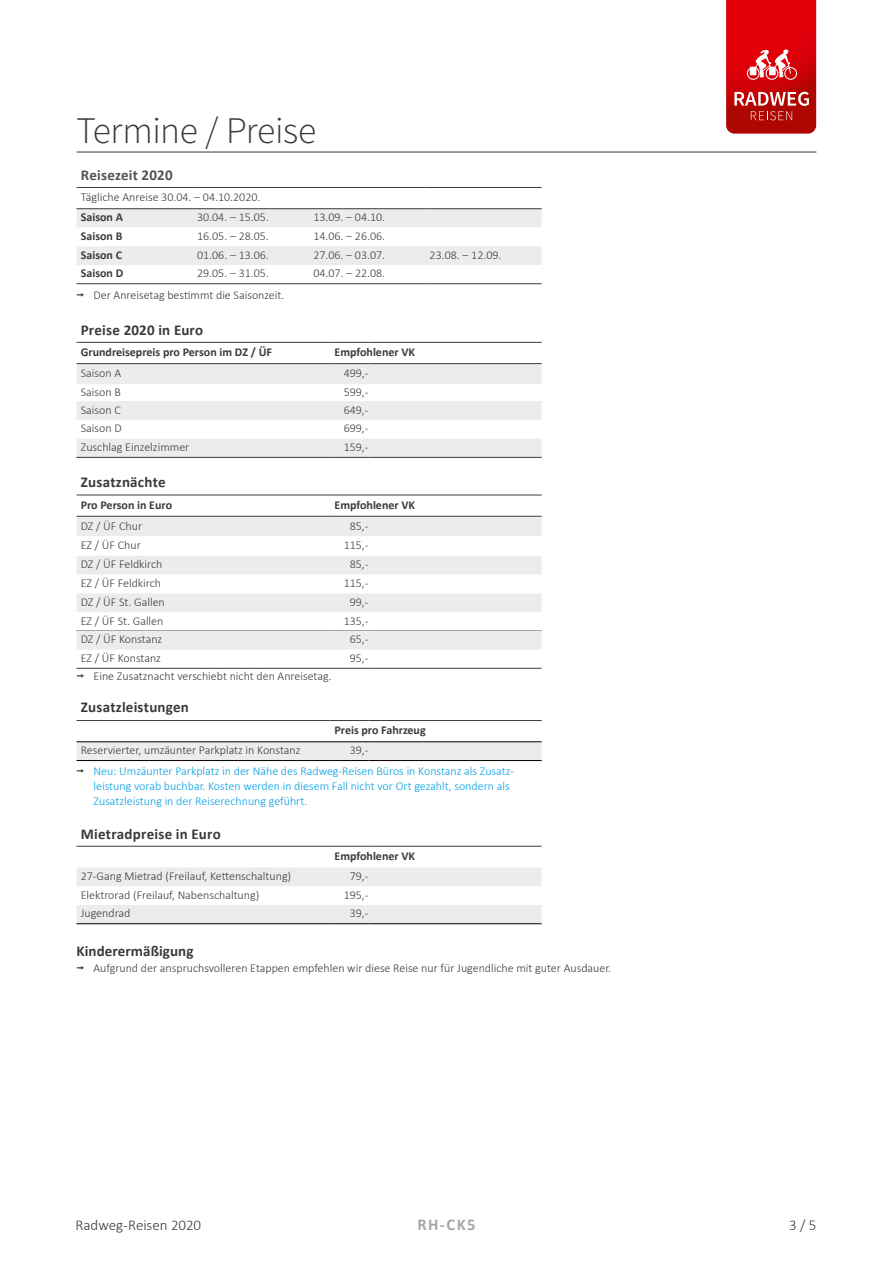
<style>
.page{position:relative;width:893px;height:1263px;background:#fff}
.page>*{position:absolute;margin:0;border:0;box-sizing:border-box;transform-origin:0 0}
.t1{font:300 37.5px "Source Sans Pro";letter-spacing:-.015em;color:#3a3a39}
.t2{font:700 16.5px "Calibri";color:#a7a7a8}
.t3{font:700 15px "Calibri";letter-spacing:.015em;color:#3a3a39}
.t4{font:300 15px "Calibri";letter-spacing:-.005em;color:#3a3a39}
.t5{font:700 15px "Calibri";letter-spacing:.015em;color:#535352}
.t6{font:300 12px "Calibri";color:#3a3a39}
.t7{font:300 12px/20.2px "Calibri";color:#009ee3}
.t8{font:700 12px "Calibri";color:#3a3a39}
.s1{font-family:"Interstate";font-weight:400}
.s2{color:#3a3a39}
.s3{font-family:"Interstate";font-weight:400;color:#3a3a39}
</style>
<div class="page">
<svg style="left:77px;top:209px;width:465px;height:56px"></svg>
<hr style="left:77px;top:187px;width:116px;height:1px;background:#3a3a39">
<hr style="left:193px;top:187px;width:116px;height:1px;background:#3a3a39">
<hr style="left:309px;top:187px;width:116px;height:1px;background:#3a3a39">
<hr style="left:425px;top:187px;width:117px;height:1px;background:#3a3a39">
<hr style="left:77px;top:208px;width:116px;height:1px;background:#3a3a39">
<hr style="left:193px;top:208px;width:116px;height:1px;background:#3a3a39">
<hr style="left:309px;top:208px;width:116px;height:1px;background:#3a3a39">
<hr style="left:425px;top:208px;width:117px;height:1px;background:#3a3a39">
<hr style="left:77px;top:283px;width:116px;height:1px;background:#3a3a39">
<hr style="left:193px;top:283px;width:116px;height:1px;background:#3a3a39">
<hr style="left:309px;top:283px;width:116px;height:1px;background:#3a3a39">
<hr style="left:425px;top:283px;width:117px;height:1px;background:#3a3a39">
<svg style="left:77px;top:868px;width:465px;height:55px"></svg>
<hr style="left:77px;top:846px;width:253px;height:1px;background:#3a3a39">
<hr style="left:330px;top:846px;width:39px;height:1px;background:#3a3a39">
<hr style="left:369px;top:846px;width:173px;height:1px;background:#3a3a39">
<hr style="left:77px;top:923px;width:253px;height:1px;background:#000">
<hr style="left:330px;top:923px;width:39px;height:1px;background:#000">
<hr style="left:369px;top:923px;width:173px;height:1px;background:#000">
<div style="left:77px;top:742px;width:465px;height:18px;background:#ececec"></div>
<hr style="left:77px;top:720px;width:253px;height:1px;background:#3a3a39">
<hr style="left:330px;top:720px;width:39px;height:1px;background:#3a3a39">
<hr style="left:369px;top:720px;width:173px;height:1px;background:#3a3a39">
<hr style="left:77px;top:741px;width:253px;height:1px;background:#000">
<hr style="left:330px;top:741px;width:39px;height:1px;background:#000">
<hr style="left:369px;top:741px;width:173px;height:1px;background:#000">
<hr style="left:77px;top:760px;width:253px;height:1px;background:#000">
<hr style="left:330px;top:760px;width:39px;height:1px;background:#000">
<hr style="left:369px;top:760px;width:173px;height:1px;background:#000">
<div style="left:77px;top:556px;width:465px;height:18px;background:#ececec"></div>
<div style="left:77px;top:593px;width:465px;height:19px;background:#ececec"></div>
<div style="left:77px;top:631px;width:465px;height:18px;background:#ececec"></div>
<hr style="left:77px;top:668px;width:253px;height:1px;background:#3a3a39">
<hr style="left:330px;top:668px;width:39px;height:1px;background:#3a3a39">
<hr style="left:369px;top:668px;width:173px;height:1px;background:#3a3a39">
<div style="left:77px;top:515px;width:465px;height:21px;background:#ececec"></div>
<hr style="left:77px;top:495px;width:253px;height:1px;background:#3a3a39">
<hr style="left:330px;top:495px;width:212px;height:1px;background:#3a3a39">
<hr style="left:77px;top:516px;width:253px;height:1px;background:#3a3a39">
<hr style="left:330px;top:516px;width:212px;height:1px;background:#3a3a39">
<svg style="left:77px;top:364px;width:465px;height:93px"></svg>
<hr style="left:77px;top:342px;width:253px;height:1px;background:#3a3a39">
<hr style="left:77px;top:363px;width:253px;height:1px;background:#3a3a39">
<hr style="left:330px;top:342px;width:39px;height:1px;background:#3a3a39">
<hr style="left:369px;top:342px;width:173px;height:1px;background:#3a3a39">
<hr style="left:330px;top:363px;width:39px;height:1px;background:#3a3a39">
<hr style="left:369px;top:363px;width:173px;height:1px;background:#3a3a39">
<hr style="left:77px;top:457px;width:253px;height:1px;background:#3a3a39">
<hr style="left:330px;top:457px;width:39px;height:1px;background:#3a3a39">
<hr style="left:369px;top:457px;width:173px;height:1px;background:#3a3a39">
<svg style="left:726px;top:0;width:90px;height:134px;background:#d41c20"></svg>
<hr style="left:77px;top:152px;width:739px;height:1px;background:#3a3a39">
<h1 class="t1" style="left:77px;top:107px;width:241px">Termine / Preise</h1>
<p class="t5" style="left:81px;top:164px;width:93px">Reisezeit 2020</p>
<p class="t6" style="left:81px;top:190px;width:181px">Tägliche Anreise 30.04. – 04.10.2020.</p>
<p class="t8" style="left:81px;top:209px;width:44px">Saison A</p>
<p class="t6" style="left:197px;top:210px;width:73px">30.04. – 15.05.</p>
<p class="t6" style="left:313px;top:210px;width:73px">13.09. – 04.10.</p>
<p class="t8" style="left:81px;top:228px;width:43px">Saison B</p>
<p class="t6" style="left:197px;top:229px;width:73px">16.05. – 28.05.</p>
<p class="t6" style="left:313px;top:229px;width:73px">14.06. – 26.06.</p>
<p class="t8" style="left:81px;top:246px;width:43px">Saison C</p>
<p class="t6" style="left:197px;top:247px;width:73px">01.06. – 13.06.</p>
<p class="t6" style="left:313px;top:247px;width:73px">27.06. – 03.07.</p>
<p class="t6" style="left:430px;top:247px;width:73px">23.08. – 12.09.</p>
<p class="t8" style="left:81px;top:265px;width:44px">Saison D</p>
<p class="t6" style="left:197px;top:266px;width:73px">29.05. – 31.05.</p>
<p class="t6" style="left:313px;top:266px;width:73px">04.07. – 22.08.</p>
<p class="t6" style="left:77px;top:287px;width:209px"><span class="s1">¬</span> Der Anreisetag bestimmt die Saisonzeit.</p>
<p class="t3" style="left:81px;top:319px;width:124px">Preise 2020 in Euro</p>
<p class="t8" style="left:81px;top:344px;width:193px">Grundreisepreis pro Person im DZ / ÜF</p>
<p class="t8" style="left:334px;top:344px;width:82px">Empfohlener VK</p>
<p class="t6" style="left:81px;top:366px;width:42px">Saison A</p>
<p class="t6" style="left:344px;top:366px;width:26px">499,-</p>
<p class="t6" style="left:81px;top:384px;width:42px">Saison B</p>
<p class="t6" style="left:344px;top:384px;width:26px">599,-</p>
<p class="t6" style="left:81px;top:402px;width:42px">Saison C</p>
<p class="t6" style="left:344px;top:402px;width:26px">649,-</p>
<p class="t6" style="left:81px;top:421px;width:42px">Saison D</p>
<p class="t6" style="left:344px;top:421px;width:26px">699,-</p>
<p class="t6" style="left:81px;top:440px;width:110px">Zuschlag Einzelzimmer</p>
<p class="t6" style="left:344px;top:440px;width:26px">159,-</p>
<p class="t3" style="left:81px;top:472px;width:86px">Zusatznächte</p>
<p class="t8" style="left:81px;top:496px;width:93px">Pro Person in Euro</p>
<p class="t8" style="left:334px;top:496px;width:82px">Empfohlener VK</p>
<p class="t6" style="left:81px;top:518px;width:63px">DZ / ÜF Chur</p>
<p class="t6" style="left:350px;top:518px;width:20px">85,-</p>
<p class="t6" style="left:81px;top:537px;width:62px">EZ / ÜF Chur</p>
<p class="t6" style="left:344px;top:537px;width:26px">115,-</p>
<p class="t6" style="left:81px;top:557px;width:83px">DZ / ÜF Feldkirch</p>
<p class="t6" style="left:350px;top:557px;width:20px">85,-</p>
<p class="t6" style="left:81px;top:576px;width:82px">EZ / ÜF Feldkirch</p>
<p class="t6" style="left:344px;top:576px;width:26px">115,-</p>
<p class="t6" style="left:81px;top:595px;width:86px">DZ / ÜF St. Gallen</p>
<p class="t6" style="left:350px;top:595px;width:20px">99,-</p>
<p class="t6" style="left:81px;top:613px;width:84px">EZ / ÜF St. Gallen</p>
<p class="t6" style="left:344px;top:613px;width:26px">135,-</p>
<p class="t6" style="left:81px;top:632px;width:83px">DZ / ÜF Konstanz</p>
<p class="t6" style="left:350px;top:632px;width:20px">65,-</p>
<p class="t6" style="left:81px;top:650px;width:82px">EZ / ÜF Konstanz</p>
<p class="t6" style="left:350px;top:650px;width:20px">95,-</p>
<p class="t6" style="left:77px;top:669px;width:257px"><span class="s1">¬</span> Eine Zusatznacht verschiebt nicht den Anreisetag.</p>
<p class="t3" style="left:81px;top:697px;width:110px">Zusatzleistungen</p>
<p class="t8" style="left:334px;top:722px;width:93px">Preis pro Fahrzeug</p>
<p class="t6" style="left:81px;top:743px;width:221px">Reservierter, umzäunter Parkplatz in Konstanz</p>
<p class="t7" style="left:77px;top:740px;width:439px;text-indent:273px"><span class="s2">39,-<br></span><span class="s3">¬</span> Neu: Umzäunter Parkplatz in der Nähe des Radweg-Reisen Büros in Konstanz als Zusatz-</p>
<p class="t7" style="left:94px;top:778px;width:418px;line-height:15px">leistung vorab buchbar. Kosten werden in diesem Fall nicht vor Ort gezahlt, sondern als<br>Zusatzleistung in der Reiserechnung geführt.</p>
<p class="t3" style="left:81px;top:823px;width:142px">Mietradpreise in Euro</p>
<p class="t8" style="left:334px;top:848px;width:82px">Empfohlener VK</p>
<p class="t6" style="left:81px;top:869px;width:212px">27-Gang Mietrad (Freilauf, Kettenschaltung)</p>
<p class="t6" style="left:350px;top:869px;width:20px">79,-</p>
<p class="t6" style="left:81px;top:887px;width:180px">Elektrorad (Freilauf, Nabenschaltung)</p>
<p class="t6" style="left:344px;top:887px;width:26px">195,-</p>
<p class="t6" style="left:81px;top:906px;width:51px">Jugendrad</p>
<p class="t6" style="left:350px;top:906px;width:20px">39,-</p>
<p class="t3" style="left:77px;top:941px;width:118px">Kinderermäßigung</p>
<p class="t6" style="left:77px;top:961px;width:536px"><span class="s1">¬</span> Aufgrund der anspruchsvolleren Etappen empfehlen wir diese Reise nur für Jugendliche mit guter Ausdauer.</p>
<p class="t4" style="left:75px;top:1216px;width:127px">Radweg-Reisen 2020</p>
<h2 class="t2" style="left:418px;top:1213px;width:59px">RH-CK5</h2>
<p class="t4" style="left:789px;top:1216px;width:29px">3 / 5</p>
</div>
